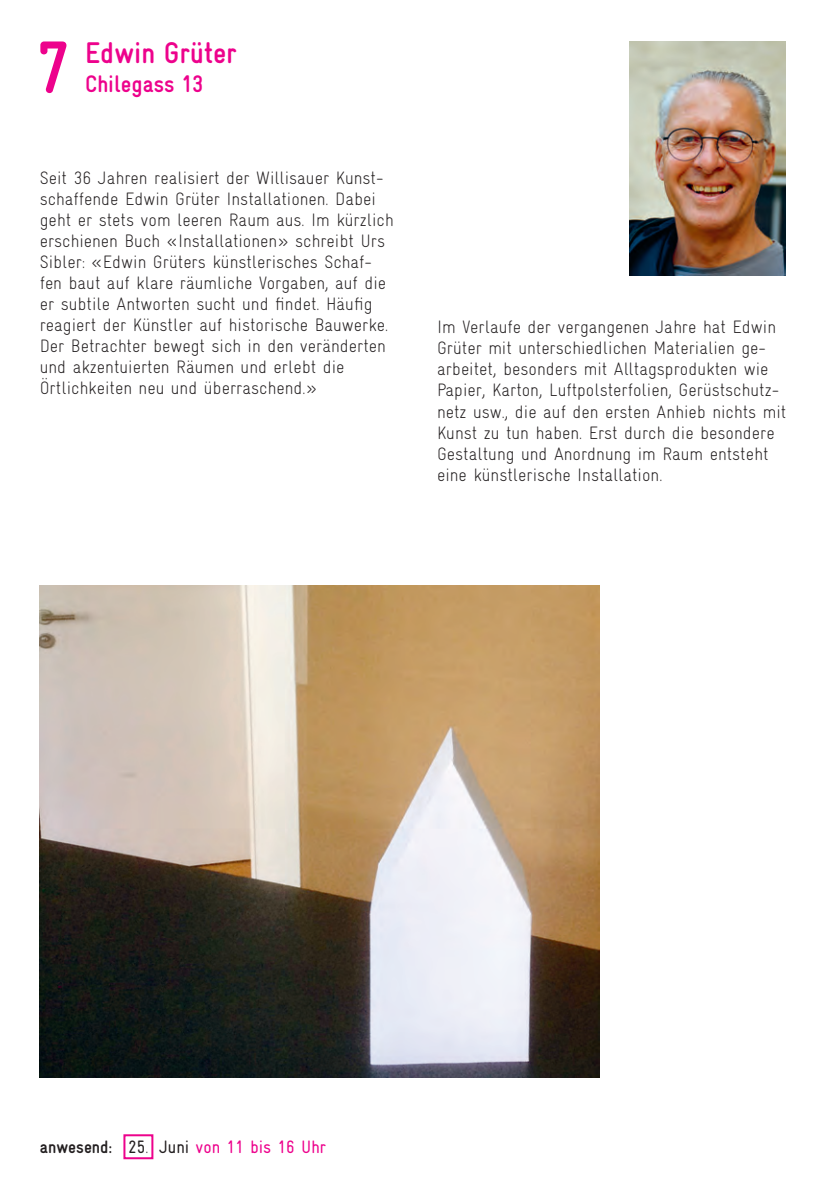
<style>
.page{position:relative;width:840px;height:1191px;background:#fff}
.page>*{position:absolute;margin:0;border:0;box-sizing:border-box;transform-origin:0 0}
.Künstlertext{font:700 74px "Gravur Condensed";color:#ed028c}
.Künstlername{font:700 30px "Gravur Condensed";color:#ed028c}
.Atelieradresse{font:700 24px "Gravur Condensed";color:#ed028c}
.Künstlertext-2{font:300 18px/21px "Gravur Condensed";color:#231f20}
.Künstlertext-3{font:18px "Gravur Condensed";color:#ed028c}
.Künstlertext-4{font:700 18px "Gravur Condensed";color:#231f20}
.Künstlertext-5{font:18px "Gravur Condensed";color:#231f20}
.s1{font-weight:300}
.s2{color:#231f20}
</style>
<div class="page">
<img style="left:629px;top:42px;width:155px;height:234px">
<img style="left:40px;top:585px;width:559px;height:492px">
<div style="left:123px;top:1134px;width:30px;height:25px;border:2px solid #ed028c"></div>
<p class="Künstlertext" style="left:36px;top:26px;width:36px">7</p>
<p class="Künstlername" style="left:85px;top:36px;width:153px">Edwin Grüter</p>
<p class="Atelieradresse" style="left:85px;top:70px;width:120px">Chilegass 13</p>
<p class="Künstlertext-2" style="left:40px;top:168px;width:355px">Seit 36 Jahren realisiert der Willisauer Kunst&shy;schaffende Edwin Grüter Installationen. Dabei geht er stets vom leeren Raum aus. Im kürzlich erschienen Buch «Installationen» schreibt Urs Sibler: «Edwin Grüters künstlerisches Schaf&shy;fen baut auf klare räumliche Vorgaben, auf die er subtile Antworten sucht und findet. Häufig reagiert der Künstler auf historische Bauwerke.</p>
<p class="Künstlertext-2" style="left:40px;top:336px;width:347px">Der Betrachter bewegt sich in den veränderten und akzentuierten Räumen und erlebt die</p>
<p class="Künstlertext-2" style="left:40px;top:378px;width:278px">Örtlichkeiten neu und überraschend.»</p>
<p class="Künstlertext-2" style="left:437px;top:317px;width:350px">Im Verlaufe der vergangenen Jahre hat Edwin Grüter mit unterschiedlichen Materialien ge&shy;arbeitet, besonders mit Alltagsprodukten wie Papier, Karton, Luftpolsterfolien, Gerüstschutz&shy;netz usw., die auf den ersten Anhieb nichts mit Kunst zu tun haben. Erst durch die besondere Gestaltung und Anordnung im Raum entsteht eine künstlerische Installation.</p>
<p class="Künstlertext-4" style="left:40px;top:1137px;width:74px">anwesend:</p>
<p class="Künstlertext-5" style="left:128px;top:1136px;width:22px">25<span class="s1">.</span></p>
<p class="Künstlertext-3" style="left:159px;top:1136px;width:168px"><span class="s2">Juni</span> von 11 bis 16 Uhr</p>
</div>
